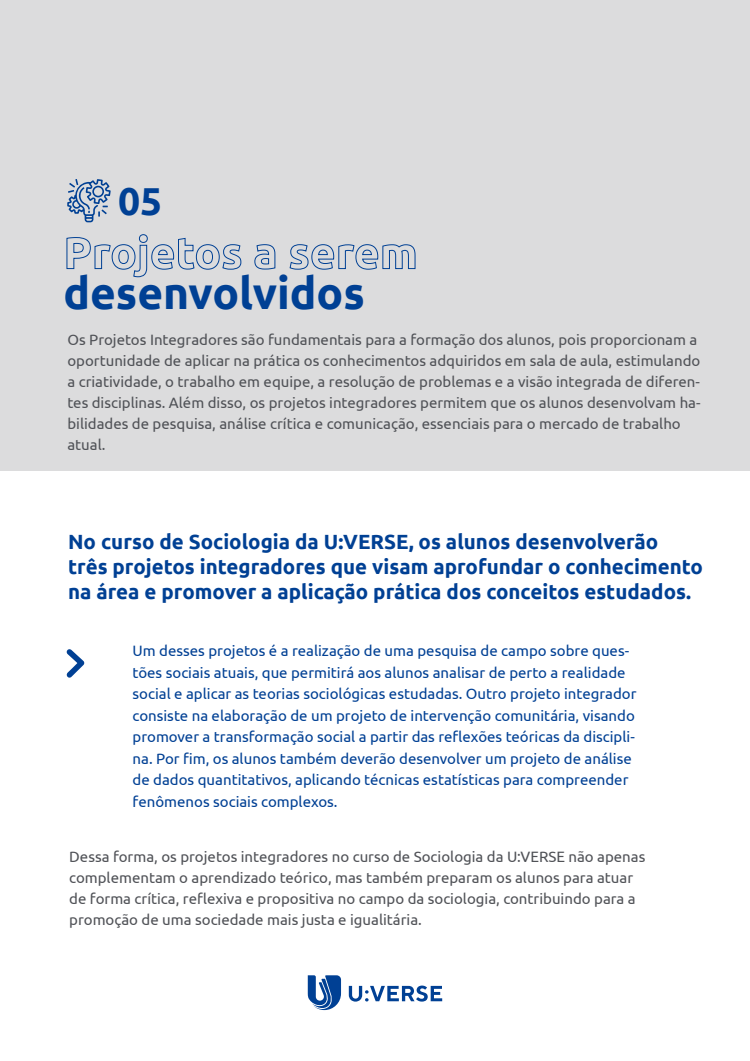
<style>
.page{position:relative;width:750px;height:1061px;background:#fff}
.page>*{position:absolute;margin:0;border:0;box-sizing:border-box;transform-origin:0 0}
.t1{font:700 44.25px "Ubuntu";color:#004094}
.t2{font:700 38.9px "Ubuntu";color:#004094}
.t3{font:700 20.55px/25px "Ubuntu";color:#004094}
.t4{font:15px/21px "Ubuntu";color:#505257}
.t5{font:15px/21.5px "Ubuntu";color:#004094}
</style>
<div class="page">
<svg style="left:349px;top:985px;width:93px;height:16px"></svg>
<svg style="left:308px;top:975px;width:33px;height:35px"></svg>
<div style="left:0;top:0;width:750px;height:470px;background:#dcdcdd"></div>
<svg style="left:66px;top:234px;width:176px;height:44px"></svg>
<svg style="left:254px;top:244px;width:22px;height:26px"></svg>
<svg style="left:289px;top:244px;width:127px;height:26px"></svg>
<svg style="left:67px;top:179px;width:44px;height:43px"></svg>
<svg style="left:66px;top:649px;width:18px;height:28px"></svg>
<h2 class="t2" style="left:118px;top:177px;width:46px">05</h2>
<h1 class="t1" style="left:63px;top:266px;width:303px">desenvolvidos</h1>
<p class="t4" style="left:67px;top:329px;width:635px">Os Projetos Integradores são fundamentais para a formação dos alunos, pois proporcionam a oportunidade de aplicar na prática os conhecimentos adquiridos em sala de aula, estimulando a criatividade, o trabalho em equipe, a resolução de problemas e a visão integrada de diferen&shy;tes disciplinas. Além disso, os projetos integradores permitem que os alunos desenvolvam ha&shy;bilidades de pesquisa, análise crítica e comunicação, essenciais para o mercado de trabalho atual.</p>
<h3 class="t3" style="left:68px;top:529px;width:636px">No curso de Sociologia da U:VERSE, os alunos desenvolverão<br>três projetos integradores que visam aprofundar o conhecimento na área e promover a aplicação prática dos conceitos estudados.</h3>
<p class="t5" style="left:133px;top:640px;width:505px">Um desses projetos é a realização de uma pesquisa de campo sobre ques&shy;tões sociais atuais, que permitirá aos alunos analisar de perto a realidade social e aplicar as teorias sociológicas estudadas. Outro projeto integrador consiste na elaboração de um projeto de intervenção comunitária, visando promover a transformação social a partir das reflexões teóricas da discipli&shy;na. Por fim, os alunos também deverão desenvolver um projeto de análise de dados quantitativos, aplicando técnicas estatísticas para compreender fenômenos sociais complexos.</p>
<p class="t4" style="left:69px;top:845px;width:578px">Dessa forma, os projetos integradores no curso de Sociologia da U:VERSE não apenas complementam o aprendizado teórico, mas também preparam os alunos para atuar de forma crítica, reflexiva e propositiva no campo da sociologia, contribuindo para a promoção de uma sociedade mais justa e igualitária.</p>
</div>
